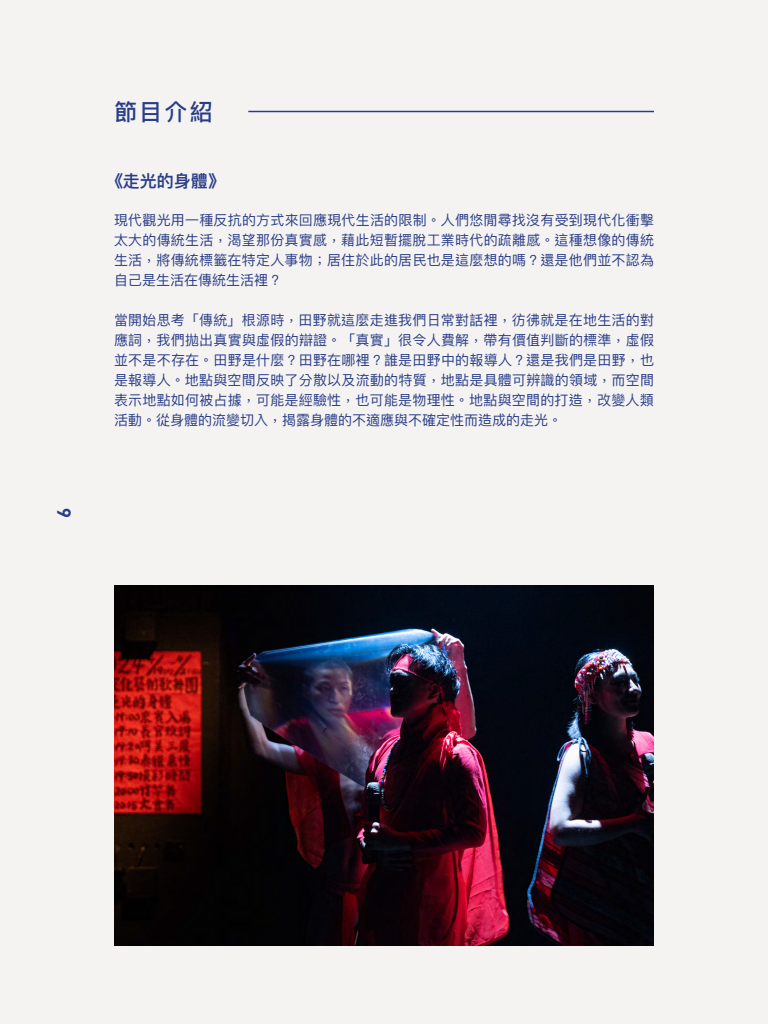
<style>
.page{position:relative;width:768px;height:1024px;background:#f5f3f2}
.page>*{position:absolute;margin:0;border:0;box-sizing:border-box;transform-origin:0 0}
.t1{font:500 23px "Ping Fang TC";color:#2a3e88}
.t2{font:700 19px "DIN";color:#2a3e88}
.t3{font:600 17px "Ping Fang TC";color:#2a3e88}
.t4{font:14px/20px "Ping Fang TC";letter-spacing:.015em;color:#2a3e88;text-align:justify}
</style>
<div class="page">
<hr style="left:248px;top:111px;width:406px;height:1px;background:#2a3e88">
<img style="left:114px;top:586px;width:540px;height:360px">
<h2 class="t2" style="left:52px;top:518px;width:12px;rotate:-90deg">6</h2>
<h1 class="t1" style="left:114px;top:97px;width:100px">節目介紹</h1>
<p class="t3" style="left:107px;top:171px;width:120px">《走光的身體》</p>
<p class="t4" style="left:114px;top:209px;width:542px">現代觀光用一種反抗的方式來回應現代生活的限制。人們悠閒尋找沒有受到現代化衝擊太大的傳統生活，渴望那份真實感，藉此短暫擺脫工業時代的疏離感。這種想像的傳統生活，將傳統標籤在特定人事物；居住於此的居民也是這麼想的嗎？還是他們並不認為自己是生活在傳統生活裡？</p>
<p class="t4" style="left:114px;top:309px;width:542px">當開始思考「傳統」根源時，田野就這麼走進我們日常對話裡，彷彿就是在地生活的對應詞，我們拋出真實與虛假的辯證。「真實」很令人費解，帶有價值判斷的標準，虛假並不是不存在。田野是什麼？田野在哪裡？誰是田野中的報導人？還是我們是田野，也是報導人。地點與空間反映了分散以及流動的特質，地點是具體可辨識的領域，而空間表示地點如何被占據，可能是經驗性，也可能是物理性。地點與空間的打造，改變人類活動。從身體的流變切入，揭露身體的不適應與不確定性而造成的走光。</p>
</div>
